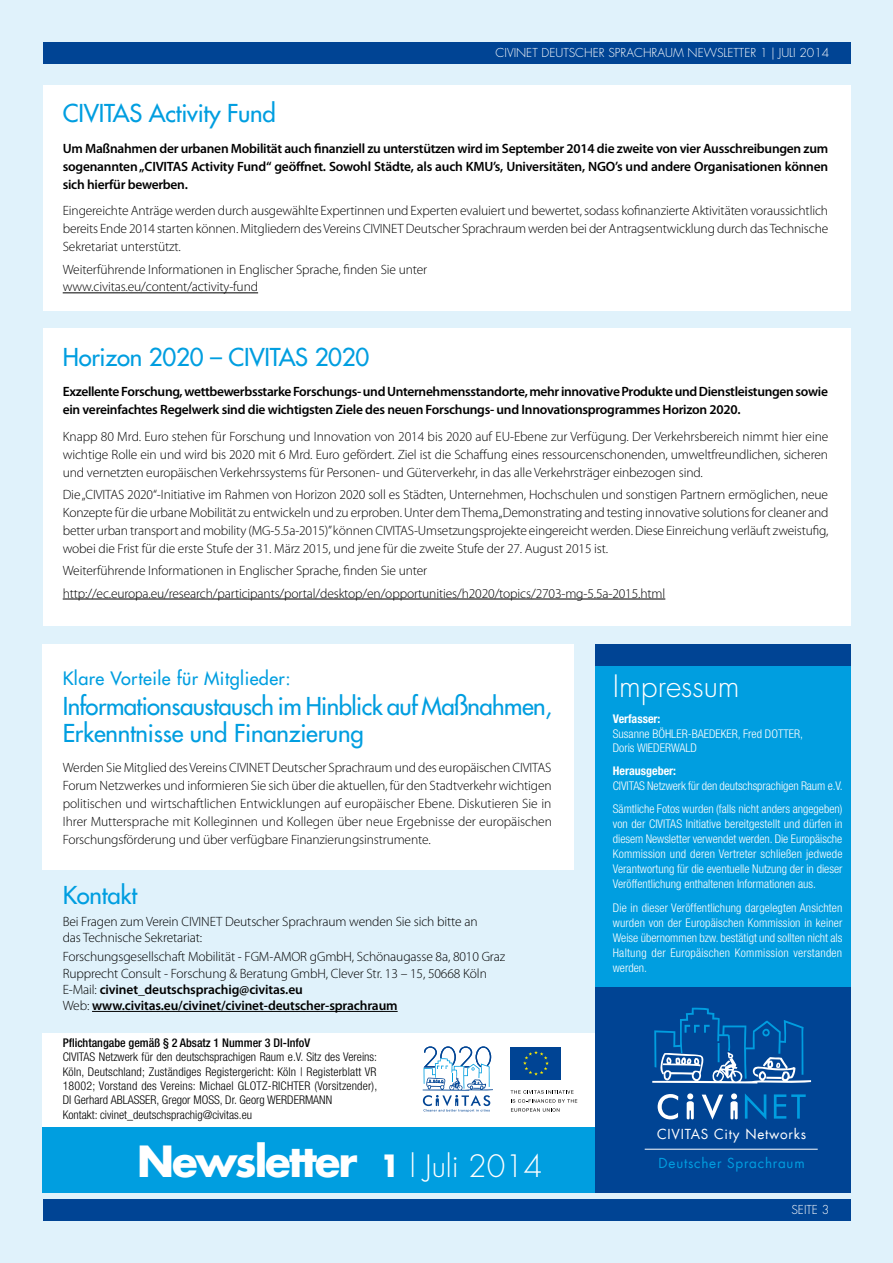
<style>
.page{position:relative;width:893px;height:1263px;background:#e0f2fb}
.page>*{position:absolute;margin:0;border:0;box-sizing:border-box;transform-origin:0 0}
.t1{font:700 42px "Futura Com";letter-spacing:-.05em;color:#fff}
.t2{font:300 30px "Futura Std";color:#fff}
.t3{font:500 24px/27px "Futura Std";letter-spacing:-.01em;color:#009ee0}
.t4{font:500 18px "Futura Std";letter-spacing:.025em;color:#009ee0}
.t5{font:300 13.5px/18px "Myriad Pro";letter-spacing:-.01em;color:#000;text-align:justify}
.t6{font:600 13.5px/18px "Myriad Pro";letter-spacing:-.025em;color:#000;text-align:justify}
.t7{font:13.5px "Futura Com";letter-spacing:.055em;color:#fff}
.t8{font:13.5px "Futura Com";letter-spacing:.055em;color:#009ee0}
.t9{font:300 condensed 12px/15px "Helvetica Neue LT Pro";color:#fff}
.t10{font:300 condensed 12px/14.4px "Helvetica Neue LT Pro";color:#000}
.t11{font:300 12px "Futura Std";color:#fff}
.t12{font:500 condensed 12px "Helvetica Neue LT Pro";color:#000}
.t13{font:700 condensed 12px "Helvetica Neue LT Pro";color:#fff}
.s1{font-weight:600}
.s2{font-size:30px}
.s3{font-family:"Futura Std";font-weight:300;font-size:30px}
</style>
<div class="page">
<div style="left:43px;top:1033px;width:592px;height:94px;background:#fff"></div>
<div style="left:43px;top:1199px;width:807px;height:21px;background:#004494"></div>
<div style="left:43px;top:43px;width:807px;height:21px;background:#004494"></div>
<div style="left:595px;top:655px;width:255px;height:488px;background:#009ee0"></div>
<div style="left:43px;top:1127px;width:807px;height:65px;background:#009ee0"></div>
<div style="left:595px;top:986px;width:255px;height:206px;background:#004494"></div>
<div style="left:595px;top:644px;width:255px;height:21px;background:#004494"></div>
<div style="left:43px;top:85px;width:807px;height:225px;background:#fff"></div>
<div style="left:43px;top:328px;width:807px;height:298px;background:#fff"></div>
<hr style="left:63px;top:292px;width:195px;height:1px;background:#000">
<hr style="left:63px;top:599px;width:602px;height:1px;background:#000">
<div style="left:43px;top:644px;width:531px;height:226px;background:#fff"></div>
<hr style="left:92px;top:1011px;width:306px;height:1px;background:#000">
<svg style="left:652px;top:1007px;width:159px;height:77px"></svg>
<svg style="left:658px;top:1093px;width:80px;height:27px"></svg>
<svg style="left:745px;top:1094px;width:21px;height:25px"></svg>
<svg style="left:774px;top:1094px;width:32px;height:24px"></svg>
<hr style="left:645px;top:1149px;width:173px;height:1px;background:#fff">
<svg style="left:423px;top:1046px;width:70px;height:66px"></svg>
<div style="left:511px;top:1047px;width:50px;height:32px;background:#004494"></div>
<svg style="left:523px;top:1051px;width:26px;height:24px"></svg>
<svg style="left:511px;top:1090px;width:66px;height:22px"></svg>
<p class="t11" style="left:496px;top:46px;width:335px">CIVINET DEUTSCHER SPRACHRAUM NEWSLETTER 1 | JULI 2014</p>
<h3 class="t3" style="left:63px;top:100px;width:215px">CIVITAS Activity Fund</h3>
<p class="t6" style="left:63px;top:139px;width:767px">Um Maßnahmen der urbanen Mobilität auch finanziell zu unterstützen wird im September 2014 die zweite von vier Ausschreibungen zum sogenannten „CIVITAS Activity Fund“ geöffnet. Sowohl Städte, als auch KMU’s, Universitäten, NGO’s und andere Organisationen können sich hierfür bewerben.</p>
<p class="t5" style="left:63px;top:202px;width:767px">Eingereichte Anträge werden durch ausgewählte Expertinnen und Experten evaluiert und bewertet, sodass kofinanzierte Aktivitäten voraussichtlich bereits Ende 2014 starten können. Mitgliedern des Vereins CIVINET Deutscher Sprachraum werden bei der Antragsentwicklung durch das Technische Sekretariat unterstützt.</p>
<p class="t5" style="left:63px;top:261px;width:366px">Weiterführende Informationen in Englischer Sprache, finden Sie unter www.civitas.eu/content/activity-fund</p>
<h3 class="t3" style="left:63px;top:343px;width:308px">Horizon 2020 – CIVITAS 2020</h3>
<p class="t6" style="left:63px;top:382px;width:767px">Exzellente Forschung, wettbewerbsstarke Forschungs- und Unternehmensstandorte, mehr innovative Produkte und Dienstleistungen sowie ein vereinfachtes Regelwerk sind die wichtigsten Ziele des neuen Forschungs- und Innovationsprogrammes Horizon 2020.</p>
<p class="t5" style="left:63px;top:428px;width:767px">Knapp 80 Mrd. Euro stehen für Forschung und Innovation von 2014 bis 2020 auf EU-Ebene zur Verfügung. Der Verkehrsbereich nimmt hier eine wichtige Rolle ein und wird bis 2020 mit 6 Mrd. Euro gefördert. Ziel ist die Schaffung eines ressourcenschonenden, umweltfreundlichen, sicheren und vernetzten europäischen Verkehrssystems für Personen- und Güterverkehr, in das alle Verkehrsträger einbezogen sind.</p>
<p class="t5" style="left:63px;top:486px;width:767px">Die „CIVITAS 2020“-Initiative im Rahmen von Horizon 2020 soll es Städten, Unternehmen, Hochschulen und sonstigen Partnern ermöglichen, neue Konzepte für die urbane Mobilität zu entwickeln und zu erproben. Unter dem Thema „Demonstrating and testing innovative solutions for cleaner and better urban transport and mobility (MG-5.5a-2015)”können CIVITAS-Umsetzungsprojekte eingereicht werden. Diese Einreichung verläuft zweistufig, wobei die Frist für die erste Stufe der 31. März 2015, und jene für die zweite Stufe der 27. August 2015 ist.</p>
<p class="t5" style="left:63px;top:560px;width:604px;line-height:22.2px">Weiterführende Informationen in Englischer Sprache, finden Sie unter http://ec.europa.eu/research/participants/portal/desktop/en/opportunities/h2020/topics/2703-mg-5.5a-2015.html</p>
<h3 class="t4" style="left:63px;top:667px;width:229px">Klare Vorteile für Mitglieder:</h3>
<h3 class="t3" style="left:63px;top:692px;width:491px">Informationsaustausch im Hinblick auf Maßnahmen,<br>Erkenntnisse und Finanzierung</h3>
<p class="t5" style="left:63px;top:759px;width:491px">Werden Sie Mitglied des Vereins CIVINET Deutscher Sprachraum und des europäischen CIVITAS Forum Netzwerkes und informieren Sie sich über die aktuellen, für den Stadtverkehr wichtigen politischen und wirtschaftlichen Entwicklungen auf europäischer Ebene. Diskutieren Sie in Ihrer Muttersprache mit Kolleginnen und Kollegen über neue Ergebnisse der europäischen Forschungsförderung und über verfügbare Finanzierungsinstrumente.</p>
<h3 class="t3" style="left:63px;top:882px;width:76px">Kontakt</h3>
<p class="t5" style="left:63px;top:913px;width:416px;line-height:16.2px">Bei Fragen zum Verein CIVINET Deutscher Sprachraum wenden Sie sich bitte an das Technische Sekretariat:</p>
<p class="t5" style="left:63px;top:949px;width:444px;line-height:16.2px;text-align:left">Forschungsgesellschaft Mobilität - FGM-AMOR gGmbH, Schönaugasse 8a, 8010 Graz Rupprecht Consult - Forschung &amp; Beratung GmbH, Clever Str. 13 – 15, 50668 Köln E-Mail: <span class="s1">civinet_deutschsprachig@civitas.eu<br></span>Web: <span class="s1">www.civitas.eu/civinet/civinet-deutscher-sprachraum</span></p>
<p class="t12" style="left:63px;top:1035px;width:249px">Pflichtangabe gemäß § 2 Absatz 1 Nummer 3 Dl-InfoV</p>
<p class="t10" style="left:63px;top:1050px;width:316px">CIVITAS Netzwerk für den deutschsprachigen Raum e.V. Sitz des Vereins:<br>Köln, Deutschland; Zuständiges Registergericht: Köln | Registerblatt VR 18002; Vorstand des Vereins: Michael GLOTZ-RICHTER (Vorsitzender), DI Gerhard ABLASSER, Gregor MOSS, Dr. Georg WERDERMANN<br>Kontakt: civinet_deutschsprachig@civitas.eu</p>
<h1 class="t1" style="left:137px;top:1129px;width:407px">Newsletter <span class="s2">1</span> <span class="s3">l Juli 2014</span></h1>
<h2 class="t2" style="left:613px;top:668px;width:128px">Impressum</h2>
<p class="t13" style="left:613px;top:712px;width:49px">Verfasser:</p>
<p class="t9" style="left:613px;top:726px;width:192px;line-height:14.5px">Susanne BÖHLER-BAEDEKER, Fred DOTTER,<br>Doris WIEDERWALD</p>
<p class="t13" style="left:613px;top:763px;width:65px">Herausgeber:</p>
<p class="t9" style="left:613px;top:773px;width:231px;line-height:23.5px">CIVITAS Netzwerk für den deutschsprachigen Raum e.V.<br>Sämtliche Fotos wurden (falls nicht anders angegeben)</p>
<p class="t9" style="left:613px;top:816px;width:231px;text-align:justify">von der CIVITAS Initiative bereitgestellt und dürfen in diesem Newsletter verwendet werden. Die Europäische Kommission und deren Vertreter schließen jedwede Verantwortung für die eventuelle Nutzung der in dieser Veröffentlichung enthaltenen Informationen aus.</p>
<p class="t9" style="left:613px;top:900px;width:231px;text-align:justify">Die in dieser Veröffentlichung dargelegten Ansichten wurden von der Europäischen Kommission in keiner Weise übernommen bzw. bestätigt und sollten nicht als Haltung der Europäischen Kommission verstanden werden.</p>
<p class="t7" style="left:657px;top:1125px;width:151px">CIVITAS City Networks</p>
<p class="t8" style="left:659px;top:1153px;width:148px">Deutscher Sprachraum</p>
<p class="t11" style="left:791px;top:1202px;width:39px">sEITE 3</p>
</div>
